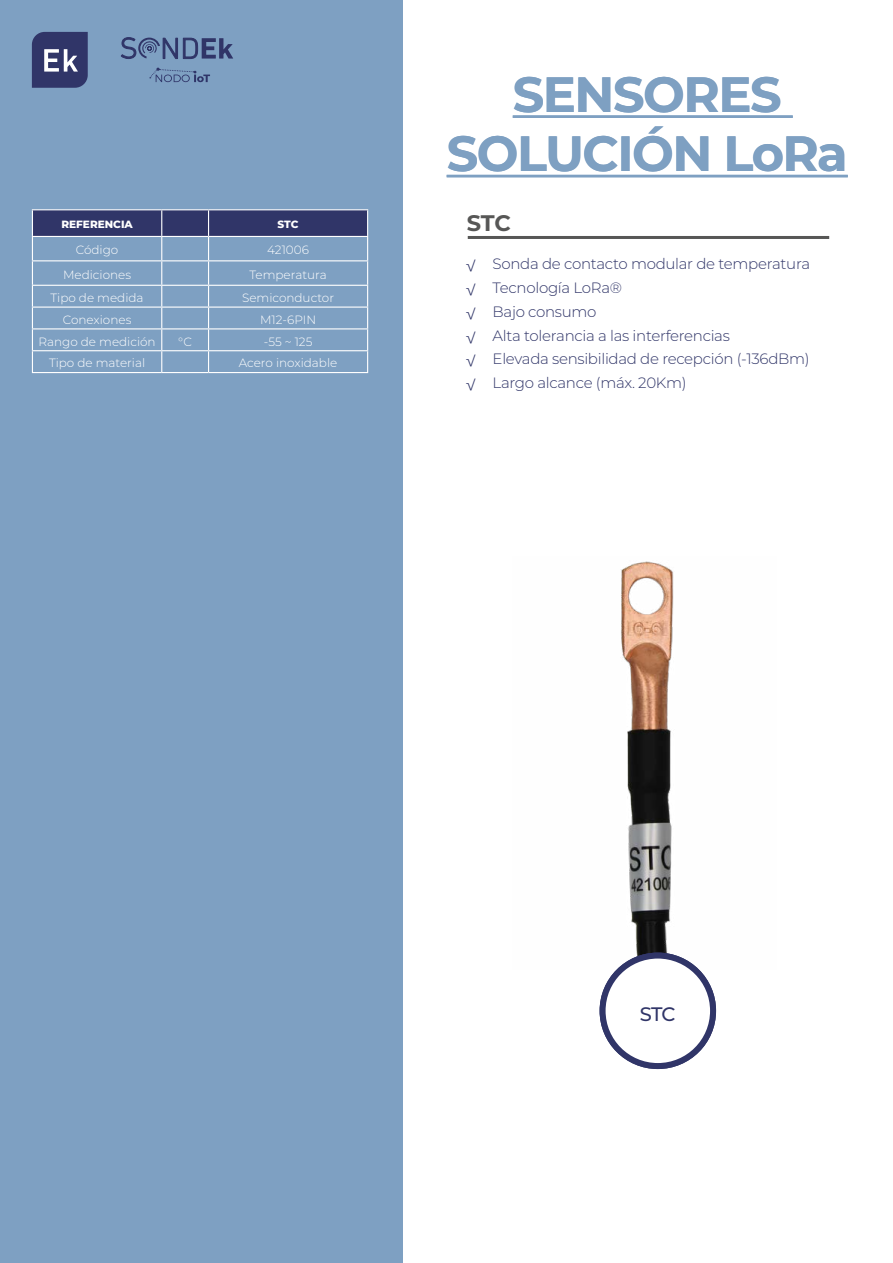
<style>
.page{position:relative;width:893px;height:1263px;background:#fff}
.page>*{position:absolute;margin:0;border:0;box-sizing:border-box;transform-origin:0 0}
.t1{font:700 49.5px/59.4px "Montserrat";letter-spacing:-.03em;color:#7ea0c2;text-align:center}
.t2{font:700 22.5px "Montserrat";color:#575756}
.t3{font:500 19.5px "Montserrat";color:#303568}
.t4{font:300 15px/23.7px "Montserrat";letter-spacing:-.02em;color:#303568}
.t5{font:300 12px "Montserrat";color:#fff}
.t6{font:800 10.5px "Montserrat";color:#fff}
.s1{font-weight:400;font-size:12.75px}
</style>
<div class="page">
<div style="left:0;top:0;width:402px;height:1263px;background:#7ea0c2"></div>
<hr style="left:468px;top:236px;width:361px;height:3px;background:#575756">
<svg style="left:32px;top:32px;width:56px;height:56px;background:#494e7b"></svg>
<svg style="left:121px;top:37px;width:112px;height:22px"></svg>
<svg style="left:149px;top:68px;width:61px;height:14px"></svg>
<hr style="left:513px;top:115px;width:280px;height:3px;background:#7ea0c2">
<hr style="left:447px;top:175px;width:401px;height:2px;background:#7ea0c2">
<hr style="left:32px;top:209px;width:130px;height:1px;background:#fff">
<hr style="left:162px;top:209px;width:47px;height:1px;background:#fff">
<hr style="left:209px;top:209px;width:159px;height:1px;background:#fff">
<svg style="left:32px;top:210px;width:336px;height:162px"></svg>
<hr style="left:32px;top:372px;width:130px;height:1px;background:#fff">
<hr style="left:162px;top:372px;width:47px;height:1px;background:#fff">
<hr style="left:209px;top:372px;width:159px;height:1px;background:#fff">
<img style="left:617px;top:561px;width:82px;height:408px">
<div style="left:603px;top:955px;width:110px;height:111px;background:#fff;border-radius:50%"></div>
<div style="left:600px;top:952px;width:116px;height:117px;border:6px solid #303568;border-radius:50%"></div>
<p class="t6" style="left:61px;top:217px;width:73px">REFERENCIA</p>
<p class="t6" style="left:278px;top:217px;width:22px">STC</p>
<p class="t5" style="left:76px;top:242px;width:44px">Código</p>
<p class="t5" style="left:267px;top:242px;width:43px">421006</p>
<p class="t5" style="left:63px;top:266px;width:70px">Mediciones</p>
<p class="t5" style="left:249px;top:266px;width:79px">Temperatura</p>
<p class="t5" style="left:51px;top:290px;width:94px">Tipo de medida</p>
<p class="t5" style="left:242px;top:290px;width:94px">Semiconductor</p>
<p class="t5" style="left:63px;top:311px;width:70px">Conexiones</p>
<p class="t5" style="left:260px;top:311px;width:58px">M12-6PIN</p>
<p class="t5" style="left:39px;top:333px;width:119px">Rango de medición</p>
<p class="t5" style="left:178px;top:333px;width:15px">°C</p>
<p class="t5" style="left:264px;top:333px;width:50px">-55 ~ 125</p>
<p class="t5" style="left:49px;top:355px;width:98px">Tipo de material</p>
<p class="t5" style="left:239px;top:355px;width:100px">Acero inoxidable</p>
<h1 class="t1" style="left:447px;top:62px;width:403px">SENSORES<br>SOLUCIÓN LoRa</h1>
<h2 class="t2" style="left:467px;top:207px;width:46px">STC</h2>
<p class="t4" style="left:466px;top:252px;width:346px"><span class="s1">√</span> Sonda de contacto modular de temperatura <span class="s1">√</span> Tecnología LoRa®<br><span class="s1">√</span> Bajo consumo<br><span class="s1">√</span> Alta tolerancia a las interferencias<br><span class="s1">√</span> Elevada sensibilidad de recepción (-136dBm) <span class="s1">√</span> Largo alcance (máx. 20Km)</p>
<h3 class="t3" style="left:640px;top:1000px;width:37px">STC</h3>
</div>
